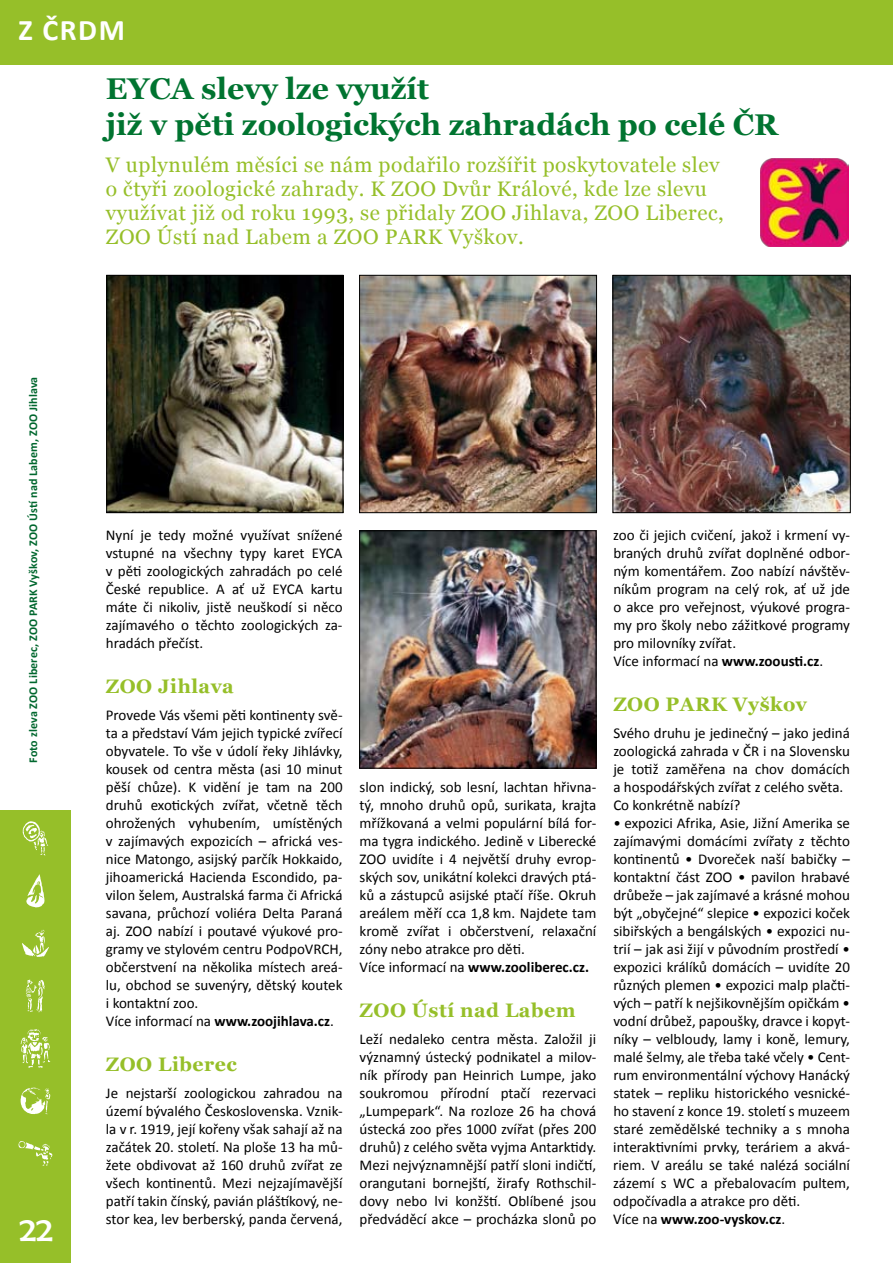
<style>
.page{position:relative;width:893px;height:1263px;background:#fff}
.page>*{position:absolute;margin:0;border:0;box-sizing:border-box;transform-origin:0 0}
.t1{font:34.5px "Berlin Sans FB";color:#fff}
.t2{font:700 30px/36px "Georgia";color:#007430}
.t3{font:700 30px "Calibri";color:#fff}
.t4{font:21px/24px "Georgia";letter-spacing:.025em;color:#96bf29}
.t5{font:700 19.5px "Georgia";letter-spacing:.025em;color:#96bf29}
.t6{font:15px/18px "Calibri";color:#000}
.t7{font:700 12px "Calibri";letter-spacing:.01em;color:#00672e}
.s1{font-weight:700}
</style>
<div class="page">
<div style="left:0;top:0;width:893px;height:64px;background:#96bf29"></div>
<div style="left:0;top:810px;width:71px;height:453px;background:#96bf29"></div>
<svg style="left:18px;top:1141px;width:34px;height:25px"></svg>
<svg style="left:21px;top:1087px;width:30px;height:27px"></svg>
<svg style="left:21px;top:1029px;width:29px;height:39px"></svg>
<svg style="left:26px;top:980px;width:19px;height:32px"></svg>
<svg style="left:22px;top:930px;width:27px;height:27px"></svg>
<svg style="left:26px;top:874px;width:19px;height:33px"></svg>
<svg style="left:22px;top:821px;width:26px;height:34px"></svg>
<img style="left:361px;top:532px;width:233px;height:234px">
<div style="left:359px;top:530px;width:237px;height:238px;border:1px solid #000"></div>
<img style="left:108px;top:277px;width:233px;height:234px">
<div style="left:106px;top:275px;width:237px;height:238px;border:1px solid #000"></div>
<img style="left:361px;top:277px;width:234px;height:234px">
<div style="left:359px;top:275px;width:238px;height:238px;border:1px solid #000"></div>
<img style="left:614px;top:277px;width:235px;height:234px">
<div style="left:612px;top:275px;width:239px;height:238px;border:1px solid #000"></div>
<img style="left:760px;top:159px;width:88px;height:87px">
<h2 class="t3" style="left:18px;top:8px;width:108px">Z ČRDM</h2>
<h2 class="t2" style="left:106px;top:71px;width:674px">EYCA slevy lze využít<br>již v pěti zoologických zahradách po celé ČR</h2>
<p class="t7" style="left:25px;top:763px;width:387px;rotate:-90deg">Foto zleva ZOO Liberec, ZOO PARK Vyškov, ZOO Ústí nad Labem, ZOO Jihlava</p>
<h1 class="t1" style="left:19px;top:1210px;width:35px">22</h1>
<h3 class="t4" style="left:106px;top:153px;width:619px">V uplynulém měsíci se nám podařilo rozšířit poskytovatele slev o čtyři zoologické zahrady. K ZOO Dvůr Králové, kde lze slevu využívat již od roku 1993, se přidaly ZOO Jihlava, ZOO Liberec, ZOO Ústí nad Labem a ZOO PARK Vyškov.</h3>
<p class="t6" style="left:106px;top:526px;width:238px;text-align:justify">Nyní je tedy možné využívat snížené vstupné na všechny typy karet EYCA v pěti zoologických zahradách po celé České republice. A ať už EYCA kartu máte či nikoliv, jistě neuškodí si něco zajímavého o těchto zoologických za&shy;hradách přečíst.</p>
<h3 class="t5" style="left:106px;top:673px;width:130px">ZOO Jihlava</h3>
<p class="t6" style="left:106px;top:706px;width:238px">Provede Vás všemi pěti kontinenty svě&shy;ta a představí Vám jejich typické zvířecí obyvatele. To vše v údolí řeky Jihlávky, kousek od centra města (asi 10 minut pěší chůze). K vidění je tam na 200 druhů exotických zvířat, včetně těch ohrožených vyhubením, umístěných v zajímavých expozicích – africká ves&shy;nice Matongo, asijský parčík Hokkaido, jihoamerická Hacienda Escondido, pa&shy;vilon šelem, Australská farma či Africká savana, průchozí voliéra Delta Paraná aj. ZOO nabízí i poutavé výukové pro&shy;gramy ve stylovém centru PodpoVRCH, občerstvení na několika místech areá&shy;lu, obchod se suvenýry, dětský koutek i kontaktní zoo.<br>Více informací na <span class="s1">www.zoojihlava.cz</span>.</p>
<h3 class="t5" style="left:106px;top:1051px;width:132px">ZOO Liberec</h3>
<p class="t6" style="left:106px;top:1084px;width:238px;text-align:justify">Je nejstarší zoologickou zahradou na území bývalého Československa. Vznik&shy;la v r. 1919, její kořeny však sahají až na začátek 20. století. Na ploše 13 ha mů&shy;žete obdivovat až 160 druhů zvířat ze všech kontinentů. Mezi nejzajímavější patří takin čínský, pavián pláštíkový, ne&shy;stor kea, lev berberský, panda červená,</p>
<p class="t6" style="left:360px;top:778px;width:238px">slon indický, sob lesní, lachtan hřivna&shy;tý, mnoho druhů opů, surikata, krajta mřížkovaná a velmi populární bílá for&shy;ma tygra indického. Jedině v Liberecké ZOO uvidíte i 4 největší druhy evrop&shy;ských sov, unikátní kolekci dravých ptá&shy;ků a zástupců asijské ptačí říše. Okruh areálem měří cca 1,8 km. Najdete tam kromě zvířat i občerstvení, relaxační zóny nebo atrakce pro děti.<br>Více informací na <span class="s1">www.zooliberec.cz.</span></p>
<h3 class="t5" style="left:360px;top:997px;width:217px">ZOO Ústí nad Labem</h3>
<p class="t6" style="left:360px;top:1030px;width:238px;text-align:justify">Leží nedaleko centra města. Založil ji významný ústecký podnikatel a milov&shy;ník přírody pan Heinrich Lumpe, jako soukromou přírodní ptačí rezervaci „Lumpepark“. Na rozloze 26 ha chová ústecká zoo přes 1000 zvířat (přes 200 druhů) z celého světa vyjma Antarktidy.<br>Mezi nejvýznamnější patří sloni indičtí, orangutani bornejští, žirafy Rothschil&shy;dovy nebo lvi konžští. Oblíbené jsou předváděcí akce – procházka slonů po</p>
<p class="t6" style="left:613px;top:526px;width:238px">zoo či jejich cvičení, jakož i krmení vy&shy;braných druhů zvířat doplněné odbor&shy;ným komentářem. Zoo nabízí návštěv&shy;níkům program na celý rok, ať už jde o akce pro veřejnost, výukové progra&shy;my pro školy nebo zážitkové programy pro milovníky zvířat.<br>Více informací na <span class="s1">www.zoousti.cz</span>.</p>
<h3 class="t5" style="left:613px;top:691px;width:195px">ZOO PARK Vyškov</h3>
<p class="t6" style="left:613px;top:724px;width:238px">Svého druhu je jedinečný – jako jediná zoologická zahrada v ČR i na Slovensku je totiž zaměřena na chov domácích a hospodářských zvířat z celého světa.<br>Co konkrétně nabízí?</p>
<p class="t6" style="left:613px;top:814px;width:238px">• expozici Afrika, Asie, Jižní Amerika se zajímavými domácími zvířaty z těchto kontinentů • Dvoreček naší babičky – kontaktní část ZOO • pavilon hrabavé drůbeže – jak zajímavé a krásné mohou být „obyčejné“ slepice • expozici koček sibiřských a bengálských • expozici nu&shy;trií – jak asi žijí v původním prostředí • expozici králíků domácích – uvidíte 20 různých plemen • expozici malp plačti&shy;vých – patří k nejšikovnějším opičkám • vodní drůbež, papoušky, dravce i kopyt&shy;níky – velbloudy, lamy i koně, lemury, malé šelmy, ale třeba také včely • Cent&shy;rum environmentální výchovy Hanácký statek – repliku historického vesnické&shy;ho stavení z konce 19. století s muzeem staré zemědělské techniky a s mnoha interaktivními prvky, teráriem a akvá&shy;riem. V areálu se také nalézá sociální zázemí s WC a přebalovacím pultem, odpočívadla a atrakce pro děti.<br>Více na <span class="s1">www.zoo-vyskov.cz</span>.</p>
</div>
